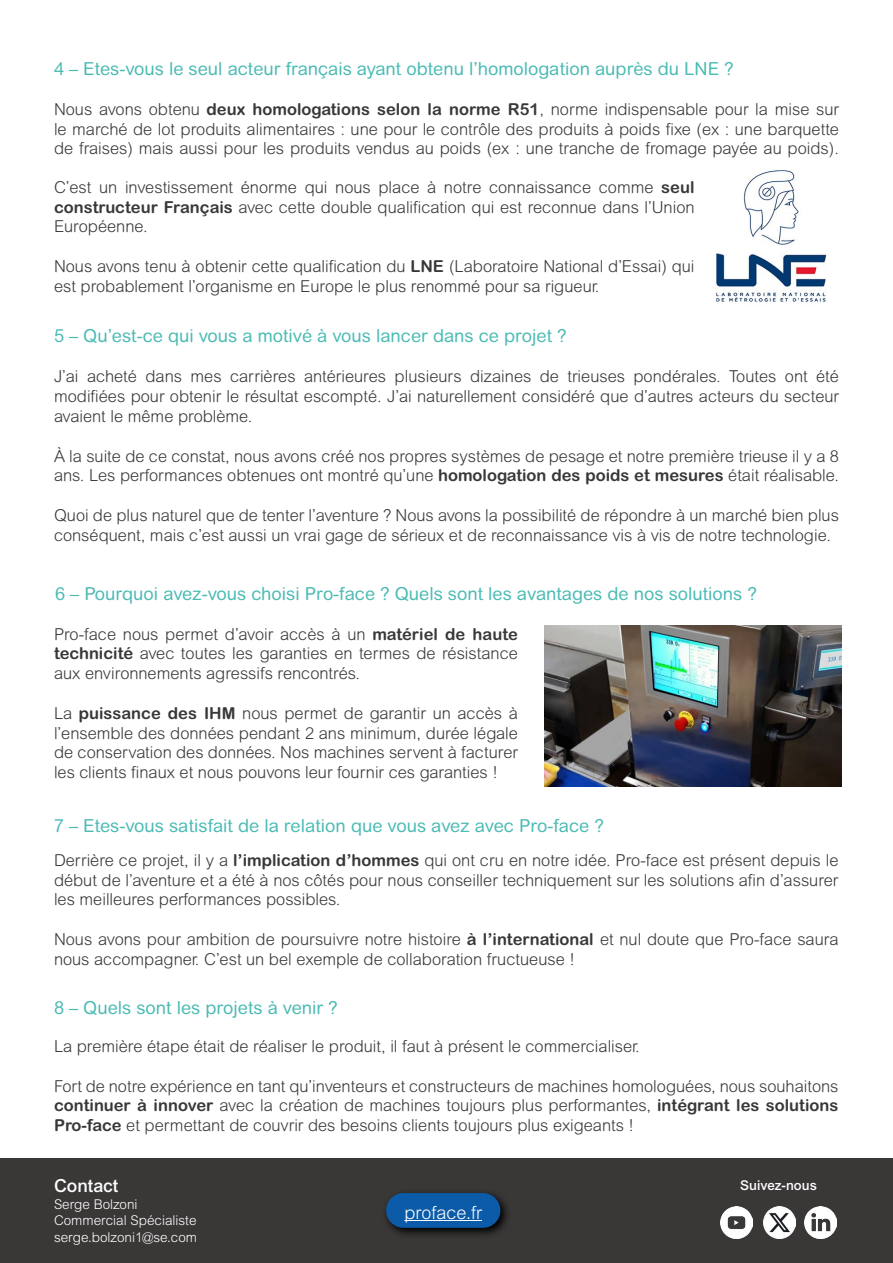
<style>
.page{position:relative;width:893px;height:1263px;background:#fff}
.page>*{position:absolute;margin:0;border:0;box-sizing:border-box;transform-origin:0 0}
.t1{font:18px "Arial Rounded MT Std";color:#4bbbb4}
.t2{font:300 18px "Arial MT Std";color:#fff}
.t3{font:500 18px "Arial MT Std";color:#fff}
.t4{font:300 16.5px/19.8px "Arial Rounded MT Std";color:#3a3737;text-align:justify}
.t5{font:300 13.5px/16.5px "Arial MT Std";color:#fff}
.t6{font:500 13.5px "Arial MT Std";color:#fff}
.s1{font-weight:700}
</style>
<div class="page">
<img style="left:716px;top:170px;width:111px;height:132px">
<img style="left:544px;top:625px;width:297px;height:162px">
<div style="left:0;top:1158px;width:893px;height:105px;background:#3a3737"></div>
<svg style="left:386px;top:1193px;width:121px;height:42px"></svg>
<div style="left:386px;top:1193px;width:114px;height:35px;background:#0c5ba8;border-radius:17px"></div>
<hr style="left:404px;top:1220px;width:78px;height:1px;background:#fff">
<img style="left:721px;top:1206px;width:32px;height:32px">
<img style="left:805px;top:1206px;width:31px;height:32px">
<img style="left:763px;top:1206px;width:33px;height:32px">
<p class="t1" style="left:54px;top:58px;width:681px">4 – Etes-vous le seul acteur français ayant obtenu l’homologation auprès du LNE ?</p>
<p class="t4" style="left:54px;top:99px;width:787px">Nous avons obtenu <span class="s1">deux homologations selon la norme R51</span>, norme indispensable pour la mise sur le marché de lot produits alimentaires : une pour le contrôle des produits à poids fixe (ex : une barquette de fraises) mais aussi pour les produits vendus au poids (ex : une tranche de fromage payée au poids).</p>
<p class="t4" style="left:54px;top:177px;width:642px">C’est un investissement énorme qui nous place à notre connaissance comme <span class="s1">seul constructeur Français</span> avec cette double qualification qui est reconnue dans l’Union Européenne.</p>
<p class="t4" style="left:54px;top:256px;width:642px">Nous avons tenu à obtenir cette qualification du <span class="s1">LNE</span> (Laboratoire National d’Essai) qui est probablement l’organisme en Europe le plus renommé pour sa rigueur.</p>
<p class="t1" style="left:54px;top:325px;width:514px">5 – Qu’est-ce qui vous a motivé à vous lancer dans ce projet ?</p>
<p class="t4" style="left:54px;top:367px;width:786px">J’ai acheté dans mes carrières antérieures plusieurs dizaines de trieuses pondérales. Toutes ont été modifiées pour obtenir le résultat escompté. J’ai naturellement considéré que d’autres acteurs du secteur avaient le même problème.</p>
<p class="t4" style="left:54px;top:446px;width:786px">À la suite de ce constat, nous avons créé nos propres systèmes de pesage et notre première trieuse il y a 8 ans. Les performances obtenues ont montré qu’une <span class="s1">homologation des poids et mesures</span> était réalisable.</p>
<p class="t4" style="left:54px;top:505px;width:786px">Quoi de plus naturel que de tenter l’aventure ? Nous avons la possibilité de répondre à un marché bien plus conséquent, mais c’est aussi un vrai gage de sérieux et de reconnaissance vis à vis de notre technologie.</p>
<p class="t1" style="left:55px;top:583px;width:703px">6 – Pourquoi avez-vous choisi Pro-face ? Quels sont les avantages de nos solutions ?</p>
<p class="t4" style="left:54px;top:624px;width:465px">Pro-face nous permet d’avoir accès à un <span class="s1">matériel de haute technicité</span> avec toutes les garanties en termes de résistance aux environnements agressifs rencontrés.</p>
<p class="t4" style="left:54px;top:703px;width:465px">La <span class="s1">puissance des IHM</span> nous permet de garantir un accès à l’ensemble des données pendant 2 ans minimum, durée légale de conservation des données. Nos machines servent à facturer les clients finaux et nous pouvons leur fournir ces garanties !</p>
<p class="t1" style="left:54px;top:815px;width:551px">7 – Etes-vous satisfait de la relation que vous avez avec Pro-face ?</p>
<p class="t4" style="left:54px;top:850px;width:786px">Derrière ce projet, il y a <span class="s1">l’implication d’hommes</span> qui ont cru en notre idée. Pro-face est présent depuis le début de l’aventure et a été à nos côtés pour nous conseiller techniquement sur les solutions afin d’assurer les meilleures performances possibles.</p>
<p class="t4" style="left:54px;top:929px;width:786px">Nous avons pour ambition de poursuivre notre histoire <span class="s1">à l’international</span> et nul doute que Pro-face saura nous accompagner. C’est un bel exemple de collaboration fructueuse !</p>
<p class="t1" style="left:54px;top:998px;width:285px">8 – Quels sont les projets à venir ?</p>
<p class="t4" style="left:54px;top:1036px;width:587px">La première étape était de réaliser le produit, il faut à présent le commercialiser.</p>
<p class="t4" style="left:54px;top:1076px;width:786px">Fort de notre expérience en tant qu’inventeurs et constructeurs de machines homologuées, nous souhaitons <span class="s1">continuer à innover</span> avec la création de machines toujours plus performantes, <span class="s1">intégrant les solutions Pro-face</span> et permettant de couvrir des besoins clients toujours plus exigeants !</p>
<p class="t3" style="left:54px;top:1175px;width:66px">Contact</p>
<p class="t5" style="left:54px;top:1195px;width:145px">Serge Bolzoni<br>Commercial Spécialiste serge.bolzoni1@se.com</p>
<p class="t2" style="left:404px;top:1202px;width:79px">proface.fr</p>
<p class="t6" style="left:740px;top:1177px;width:78px">Suivez-nous</p>
</div>
